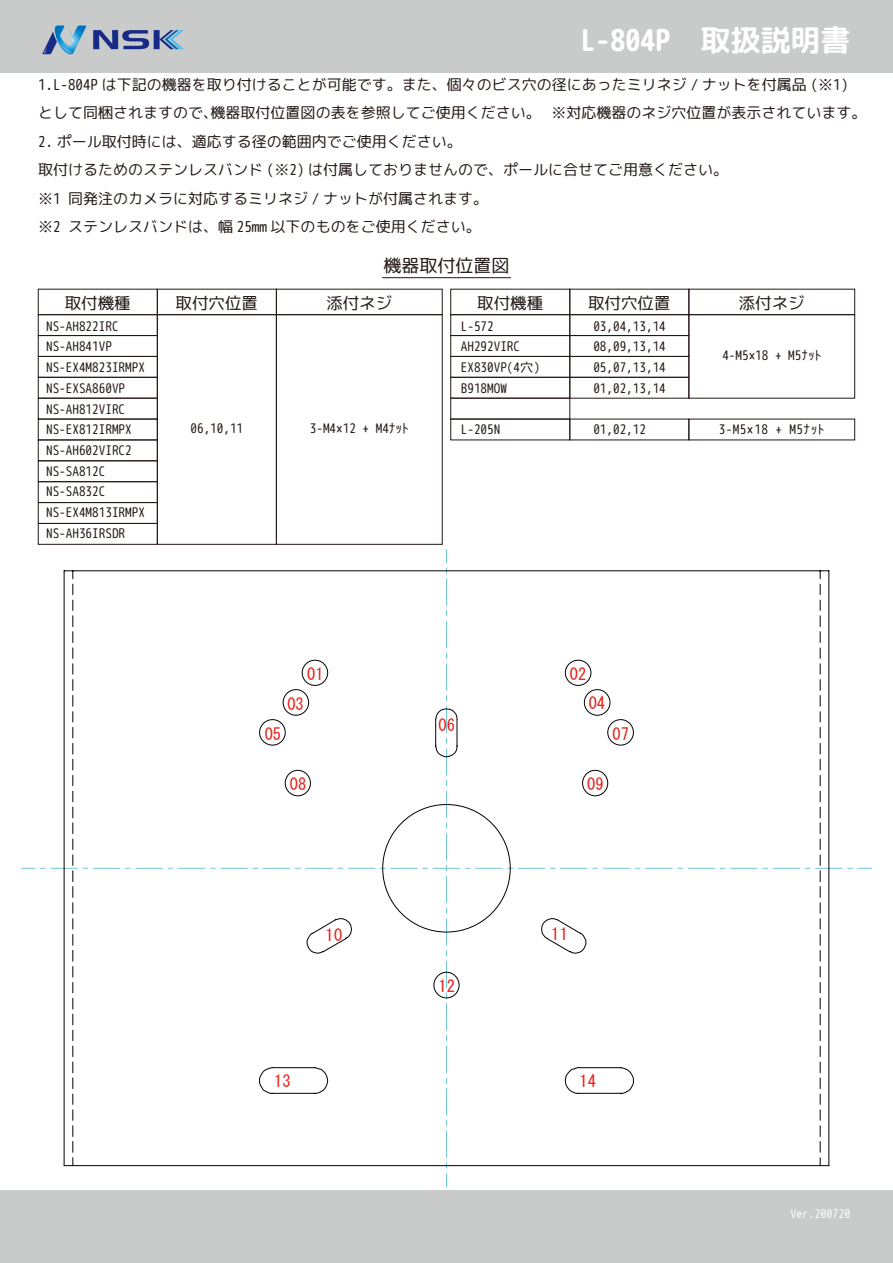
<style>
.page{position:relative;width:893px;height:1263px;background:#fff}
.page>*{position:absolute;margin:0;border:0;box-sizing:border-box;transform-origin:0 0}
.t1{font:30px "rounded mplus 1 m bold";color:#fff}
.t2{font:18px "rounded mplus 1 m regular";color:#221815}
.t3{font:16.5px "MS Gothic";color:#e7211a}
.t4{font:16.5px "rounded mplus 1 m regular";color:#221815}
.t5{font:15px/28.5px "rounded mplus 1 m regular";color:#221815}
.t6{font:13.2px/20.7px "rounded mplus 1 m regular";color:#221815}
.t7{font:13.2px "rounded mplus 1 m regular";letter-spacing:.035em;color:#221815}
.t8{font:12px "rounded mplus 1 m regular";color:#fff}
</style>
<div class="page">
<hr style="left:383px;top:277px;width:127px;height:1px;background:#221815">
<div style="left:0;top:0;width:893px;height:72px;background:#c9caca"></div>
<div style="left:0;top:1191px;width:893px;height:72px;background:#c9caca"></div>
<div style="left:157px;top:314px;width:120px;height:231px;border:1px solid #221815"></div>
<div style="left:276px;top:314px;width:167px;height:231px;border:1px solid #221815"></div>
<div style="left:688px;top:314px;width:167px;height:85px;border:1px solid #221815"></div>
<div style="left:450px;top:314px;width:120px;height:22px;border:1px solid #221815"></div>
<div style="left:450px;top:335px;width:120px;height:22px;border:1px solid #221815"></div>
<div style="left:450px;top:356px;width:120px;height:22px;border:1px solid #221815"></div>
<div style="left:450px;top:377px;width:120px;height:22px;border:1px solid #221815"></div>
<div style="left:450px;top:398px;width:120px;height:21px;border:1px solid #221815"></div>
<div style="left:450px;top:419px;width:120px;height:21px;border:1px solid #221815"></div>
<div style="left:569px;top:314px;width:120px;height:22px;border:1px solid #221815"></div>
<div style="left:569px;top:335px;width:120px;height:22px;border:1px solid #221815"></div>
<div style="left:569px;top:356px;width:120px;height:22px;border:1px solid #221815"></div>
<div style="left:569px;top:377px;width:120px;height:22px;border:1px solid #221815"></div>
<div style="left:38px;top:314px;width:120px;height:22px;border:1px solid #221815"></div>
<div style="left:38px;top:335px;width:120px;height:22px;border:1px solid #221815"></div>
<div style="left:38px;top:356px;width:120px;height:22px;border:1px solid #221815"></div>
<div style="left:38px;top:377px;width:120px;height:22px;border:1px solid #221815"></div>
<div style="left:38px;top:398px;width:120px;height:21px;border:1px solid #221815"></div>
<div style="left:38px;top:419px;width:120px;height:21px;border:1px solid #221815"></div>
<div style="left:38px;top:460px;width:120px;height:22px;border:1px solid #221815"></div>
<div style="left:38px;top:481px;width:120px;height:22px;border:1px solid #221815"></div>
<div style="left:38px;top:502px;width:120px;height:22px;border:1px solid #221815"></div>
<div style="left:38px;top:523px;width:120px;height:22px;border:1px solid #221815"></div>
<svg style="left:83px;top:868px;width:47px;height:1px"></svg>
<svg style="left:136px;top:868px;width:79px;height:1px"></svg>
<svg style="left:221px;top:868px;width:26px;height:1px"></svg>
<svg style="left:646px;top:868px;width:26px;height:1px"></svg>
<svg style="left:678px;top:868px;width:47px;height:1px"></svg>
<svg style="left:731px;top:868px;width:26px;height:1px"></svg>
<svg style="left:848px;top:868px;width:23px;height:1px"></svg>
<svg style="left:446px;top:550px;width:1px;height:23px"></svg>
<svg style="left:446px;top:579px;width:1px;height:79px"></svg>
<svg style="left:446px;top:664px;width:1px;height:44px"></svg>
<svg style="left:446px;top:1094px;width:1px;height:93px"></svg>
<hr style="left:64px;top:1165px;width:765px;height:1px;background:#040000">
<hr style="left:828px;top:571px;width:1px;height:594px;background:#040000">
<hr style="left:64px;top:570px;width:765px;height:1px;background:#040000">
<hr style="left:64px;top:571px;width:1px;height:594px;background:#040000">
<svg style="left:72px;top:571px;width:1px;height:39px"></svg>
<svg style="left:72px;top:616px;width:1px;height:26px"></svg>
<svg style="left:72px;top:664px;width:1px;height:42px"></svg>
<svg style="left:72px;top:712px;width:1px;height:137px"></svg>
<svg style="left:22px;top:855px;width:55px;height:42px"></svg>
<svg style="left:72px;top:919px;width:1px;height:137px"></svg>
<svg style="left:72px;top:1062px;width:1px;height:42px"></svg>
<svg style="left:72px;top:1126px;width:1px;height:26px"></svg>
<svg style="left:820px;top:1126px;width:1px;height:26px"></svg>
<svg style="left:820px;top:1062px;width:1px;height:42px"></svg>
<svg style="left:820px;top:919px;width:1px;height:137px"></svg>
<svg style="left:763px;top:855px;width:79px;height:42px"></svg>
<svg style="left:820px;top:712px;width:1px;height:137px"></svg>
<svg style="left:820px;top:664px;width:1px;height:42px"></svg>
<svg style="left:820px;top:616px;width:1px;height:26px"></svg>
<svg style="left:820px;top:571px;width:1px;height:39px"></svg>
<div style="left:302px;top:660px;width:26px;height:26px;border:1px solid #040000;border-radius:50%"></div>
<div style="left:565px;top:660px;width:26px;height:26px;border:1px solid #040000;border-radius:50%"></div>
<div style="left:283px;top:689px;width:26px;height:26px;border:1px solid #040000;border-radius:50%"></div>
<div style="left:584px;top:689px;width:26px;height:26px;border:1px solid #040000;border-radius:50%"></div>
<svg style="left:259px;top:708px;width:375px;height:386px"></svg>
<svg style="left:42px;top:26px;width:44px;height:28px"></svg>
<svg style="left:93px;top:30px;width:91px;height:19px"></svg>
<h1 class="t1" style="left:580px;top:19px;width:271px">L-804P　取扱説明書</h1>
<p class="t5" style="left:38px;top:70px;width:830px">1.L-804P は下記の機器を取り付けることが可能です。また、個々のビス穴の径にあったミリネジ / ナットを付属品 (※1)として同梱されますので、機器取付位置図の表を参照してご使用ください。　※対応機器のネジ穴位置が表示されています。</p>
<p class="t5" style="left:38px;top:127px;width:691px">2. ポール取付時には、適応する径の範囲内でご使用ください。<br>取付けるためのステンレスバンド (※2) は付属しておりませんので、ポールに合せてご用意ください。※1 同発注のカメラに対応するミリネジ / ナットが付属されます。<br>※2 ステンレスバンドは、幅 25mm 以下のものをご使用ください。</p>
<h2 class="t2" style="left:383px;top:252px;width:127px">機器取付位置図</h2>
<p class="t4" style="left:176px;top:291px;width:84px">取付穴位置</p>
<p class="t4" style="left:326px;top:291px;width:67px">添付ネジ</p>
<p class="t4" style="left:477px;top:291px;width:67px">取付機種</p>
<p class="t4" style="left:588px;top:291px;width:84px">取付穴位置</p>
<p class="t4" style="left:739px;top:291px;width:67px">添付ネジ</p>
<p class="t4" style="left:65px;top:291px;width:67px">取付機種</p>
<p class="t6" style="left:46px;top:315px;width:100px">NS-AH822IRC<br>NS-AH841VP<br>NS-EX4M823IRMPX<br>NS-EXSA860VP<br>NS-AH812VIRC<br>NS-EX812IRMPX<br>NS-AH602VIRC2<br>NS-SA812C<br>NS-SA832C<br>NS-EX4M813IRMPX<br>NS-AH36IRSDR</p>
<p class="t6" style="left:461px;top:315px;width:81px">L-572<br>AH292VIRC<br>EX830VP(4穴)<br>B918MOW</p>
<p class="t6" style="left:593px;top:315px;width:74px;text-align:justify">03,04,13,14<br>08,09,13,14<br>05,07,13,14<br>01,02,13,14</p>
<p class="t6" style="left:593px;top:419px;width:54px">01,02,12</p>
<p class="t6" style="left:722px;top:345px;width:100px">4-M5×18 + M5ﾅｯﾄ</p>
<p class="t6" style="left:310px;top:418px;width:100px">3-M4×12 + M4ﾅｯﾄ</p>
<p class="t7" style="left:719px;top:420px;width:107px">3-M5×18 + M5ﾅｯﾄ</p>
<p class="t6" style="left:190px;top:418px;width:54px">06,10,11</p>
<p class="t6" style="left:461px;top:419px;width:41px">L-205N</p>
<p class="t3" style="left:307px;top:666px;width:18px">01</p>
<p class="t3" style="left:570px;top:666px;width:18px">02</p>
<p class="t3" style="left:287px;top:696px;width:18px">03</p>
<p class="t3" style="left:589px;top:695px;width:18px">04</p>
<p class="t3" style="left:265px;top:725px;width:18px">05</p>
<p class="t3" style="left:439px;top:717px;width:18px">06</p>
<p class="t3" style="left:612px;top:725px;width:18px">07</p>
<p class="t3" style="left:290px;top:776px;width:18px">08</p>
<p class="t3" style="left:587px;top:776px;width:18px">09</p>
<p class="t3" style="left:326px;top:927px;width:18px">10</p>
<p class="t3" style="left:551px;top:926px;width:18px">11</p>
<p class="t3" style="left:439px;top:977px;width:18px">12</p>
<p class="t3" style="left:274px;top:1073px;width:18px">13</p>
<p class="t3" style="left:579px;top:1073px;width:18px">14</p>
<p class="t8" style="left:790px;top:1205px;width:61px">Ver.200720</p>
</div>
